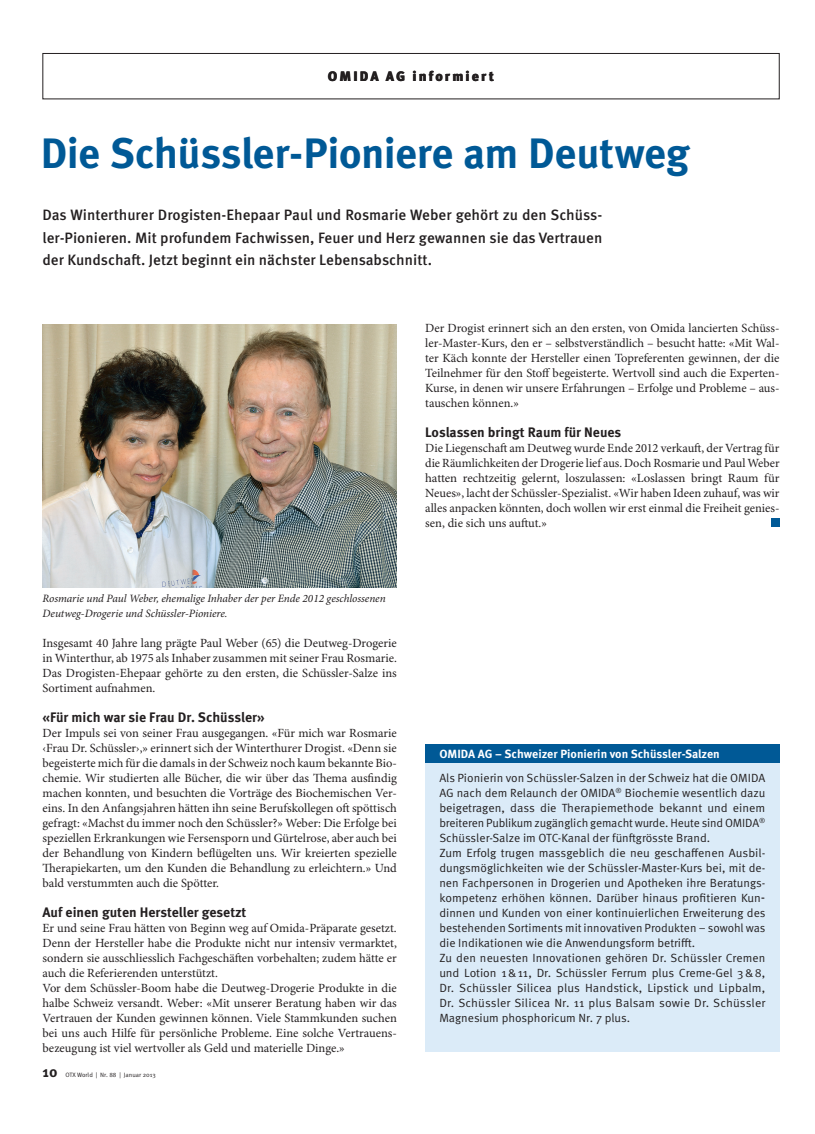
<style>
.page{position:relative;width:815px;height:1134px;background:#fff}
.page>*{position:absolute;margin:0;border:0;box-sizing:border-box;transform-origin:0 0}
.Titel_PR_x04{font:700 42.5px "Meta OT";letter-spacing:-.015em;color:#005996}
.Lead_x06{font:500 15px/22.5px "Meta OT";color:#231f20;text-align:justify}
.Pagina_Links{font:700 15px "Meta OT";color:#231f20}
.Zwischentitel_x09{font:700 13.75px "Meta OT";color:#231f20}
.Kopfzeile_PR{font:900 13.75px "Meta OT";letter-spacing:.145em;color:#231f20}
.Grundtext_x08{font:12.5px/15px "Minion Pro";color:#231f20;text-align:justify}
.Grundtext_Kasten_Ein{font:11.88px/15px "Meta OT Norm";color:#231f20;text-align:justify}
.Kastentitel_x21{font:700 11.88px "Meta OT";color:#fff}
.Bildlegende_x11{font:italic 11.25px/15px "Minion Pro";letter-spacing:-.005em;color:#231f20}
.Fusszeile_Pagina_lin{font:6.25px "Meta OT Norm";color:#231f20}
</style>
<div class="page">
<div style="left:43px;top:53px;width:737px;height:46px;border:1px solid #231f20"></div>
<div style="left:771px;top:518px;width:9px;height:9px;background:#005996"></div>
<img style="left:43px;top:325px;width:354px;height:262px">
<div style="left:425px;top:753px;width:355px;height:299px;background:#dbebf8"></div>
<div style="left:425px;top:744px;width:355px;height:19px;background:#005996"></div>
<p class="Kopfzeile_PR" style="left:328px;top:68px;width:168px">OMIDA AG informiert</p>
<p class="Titel_PR_x04" style="left:41px;top:128px;width:651px">Die Schüssler-Pioniere am Deutweg</p>
<p class="Lead_x06" style="left:43px;top:204px;width:561px">Das Winterthurer Drogisten-Ehepaar Paul und Rosmarie Weber gehört zu den Schüss&shy;ler-Pionieren. Mit profundem Fachwissen, Feuer und Herz gewannen sie das Vertrauen der Kundschaft. Jetzt beginnt ein nächster Lebensabschnitt.</p>
<p class="Bildlegende_x11" style="left:43px;top:591px;width:345px">Rosmarie und Paul Weber, ehemalige Inhaber der per Ende 2012 geschlossenen<br>Deutweg-Drogerie und Schüssler-Pioniere.</p>
<p class="Grundtext_x08" style="left:43px;top:636px;width:356px">Insgesamt 40 Jahre lang prägte Paul Weber (65) die Deutweg-Drogerie in Winterthur, ab 1975 als Inhaber zusammen mit seiner Frau Rosmarie.<br>Das Drogisten-Ehepaar gehörte zu den ersten, die Schüssler-Salze ins Sortiment aufnahmen.</p>
<p class="Zwischentitel_x09" style="left:43px;top:709px;width:224px">«Für mich war sie Frau Dr. Schüssler»</p>
<p class="Grundtext_x08" style="left:43px;top:726px;width:356px">Der Impuls sei von seiner Frau ausgegangen. «Für mich war Rosmarie ‹Frau Dr. Schüssler›,» erinnert sich der Winterthurer Drogist. «Denn sie begeisterte mich für die damals in der Schweiz noch kaum bekannte Bio&shy;chemie. Wir studierten alle Bücher, die wir über das Thema ausfindig machen konnten, und besuchten die Vorträge des Biochemischen Ver&shy;eins. In den Anfangsjahren hätten ihn seine Berufskollegen oft spöttisch gefragt: «Machst du immer noch den Schüssler?» Weber: Die Erfolge bei speziellen Erkrankungen wie Fersensporn und Gürtelrose, aber auch bei der Behandlung von Kindern beflügelten uns. Wir kreierten spezielle Therapiekarten, um den Kunden die Behandlung zu erleichtern.» Und bald verstummten auch die Spötter.</p>
<p class="Zwischentitel_x09" style="left:43px;top:904px;width:205px">Auf einen guten Hersteller gesetzt</p>
<p class="Grundtext_x08" style="left:43px;top:921px;width:356px">Er und seine Frau hätten von Beginn weg auf Omida-Präparate gesetzt.<br>Denn der Hersteller habe die Produkte nicht nur intensiv vermarktet, sondern sie ausschliesslich Fachgeschäften vorbehalten; zudem hätte er auch die Referierenden unterstützt.</p>
<p class="Grundtext_x08" style="left:43px;top:981px;width:356px">Vor dem Schüssler-Boom habe die Deutweg-Drogerie Produkte in die halbe Schweiz versandt. Weber: «Mit unserer Beratung haben wir das Vertrauen der Kunden gewinnen können. Viele Stammkunden suchen bei uns auch Hilfe für persönliche Probleme. Eine solche Vertrauens&shy;bezeugung ist viel wertvoller als Geld und materielle Dinge.»</p>
<p class="Pagina_Links" style="left:43px;top:1063px;width:16px">10</p>
<p class="Fusszeile_Pagina_lin" style="left:66px;top:1071px;width:92px">OTX World | Nr. 88 | Januar 2013</p>
<p class="Grundtext_x08" style="left:425px;top:321px;width:356px">Der Drogist erinnert sich an den ersten, von Omida lancierten Schüss&shy;ler-Master-Kurs, den er – selbstverständlich – besucht hatte: «Mit Wal&shy;ter Käch konnte der Hersteller einen Topreferenten gewinnen, der die Teilnehmer für den Stoff begeisterte. Wertvoll sind auch die Experten-Kurse, in denen wir unsere Erfahrungen – Erfolge und Probleme – aus&shy;tauschen können.»</p>
<p class="Zwischentitel_x09" style="left:425px;top:424px;width:198px">Loslassen bringt Raum für Neues</p>
<p class="Grundtext_x08" style="left:425px;top:441px;width:356px">Die Liegenschaft am Deutweg wurde Ende 2012 verkauft, der Vertrag für die Räumlichkeiten der Drogerie lief aus. Doch Rosmarie und Paul Weber hatten rechtzeitig gelernt, loszulassen: «Loslassen bringt Raum für Neues», lacht der Schüssler-Spezialist. «Wir haben Ideen zuhauf, was wir alles anpacken könnten, doch wollen wir erst einmal die Freiheit genies&shy;sen, die sich uns auftut.»</p>
<p class="Kastentitel_x21" style="left:439px;top:747px;width:282px">OMIDA AG – Schweizer Pionierin von Schüssler-Salzen</p>
<p class="Grundtext_Kasten_Ein" style="left:439px;top:771px;width:327px">Als Pionierin von Schüssler-Salzen in der Schweiz hat die OMIDA AG nach dem Relaunch der OMIDA<sup>®</sup> Biochemie wesentlich dazu beigetragen, dass die Therapiemethode bekannt und einem breiteren Publikum zugänglich gemacht wurde. Heute sind OMIDA<sup>® </sup>Schüssler-Salze im OTC-Kanal der fünftgrösste Brand.</p>
<p class="Grundtext_Kasten_Ein" style="left:439px;top:846px;width:328px">Zum Erfolg trugen massgeblich die neu geschaffenen Ausbil&shy;dungsmöglichkeiten wie der Schüssler-Master-Kurs bei, mit de&shy;nen Fachpersonen in Drogerien und Apotheken ihre Beratungs&shy;kompetenz erhöhen können. Darüber hinaus profitieren Kun&shy;dinnen und Kunden von einer kontinuierlichen Erweiterung des bestehenden Sortiments mit innovativen Produkten – sowohl was die Indikationen wie die Anwendungsform betrifft.</p>
<p class="Grundtext_Kasten_Ein" style="left:439px;top:951px;width:328px">Zu den neuesten Innovationen gehören Dr. Schüssler Cremen und Lotion 1&amp;11, Dr. Schüssler Ferrum plus Creme-Gel 3&amp;8, Dr. Schüssler Silicea plus Handstick, Lipstick und Lipbalm, Dr. Schüssler Silicea Nr. 11 plus Balsam sowie Dr. Schüssler Magnesium phosphoricum Nr. 7 plus.</p>
</div>
